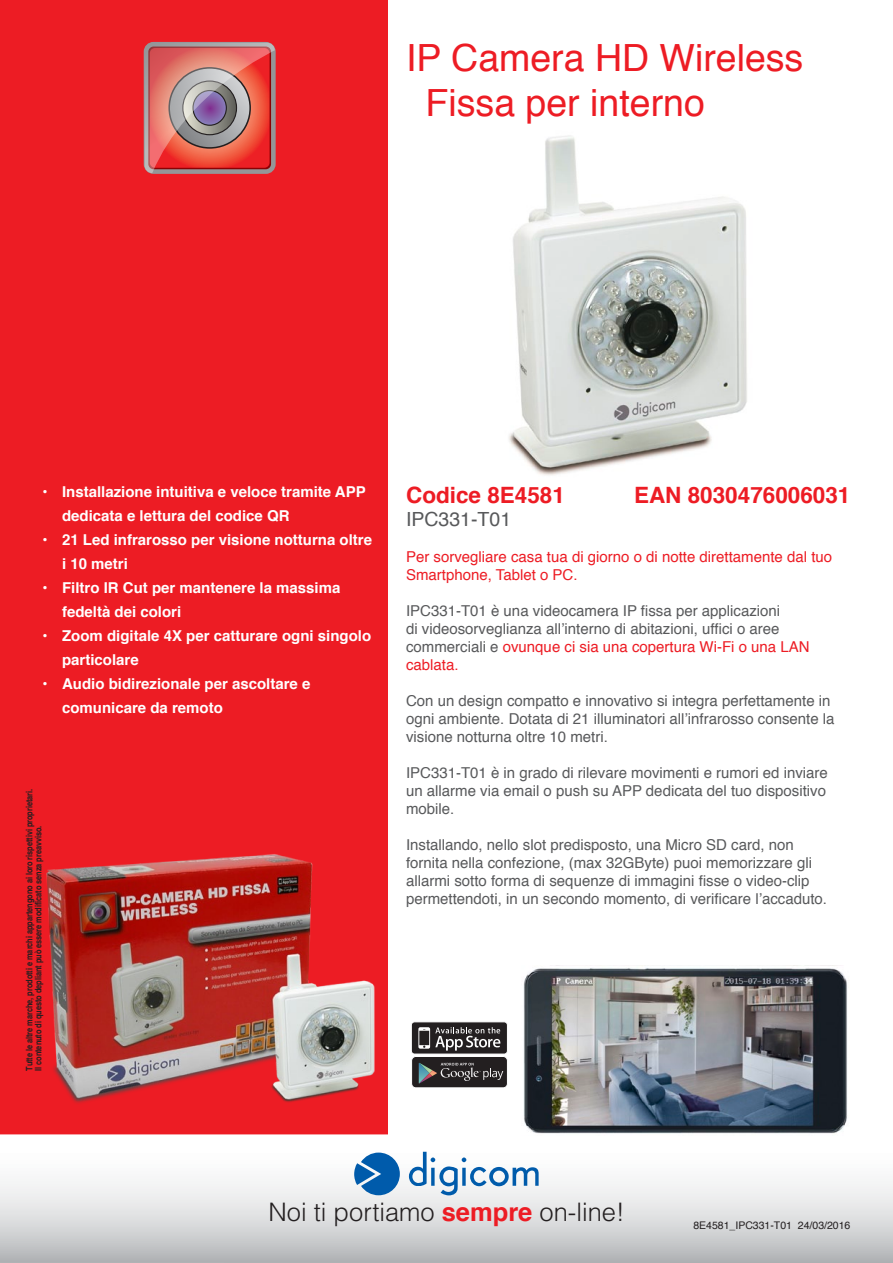
<style>
.page{position:relative;width:893px;height:1263px;background:#fff}
.page>*{position:absolute;margin:0;border:0;box-sizing:border-box;transform-origin:0 0}
.t1{font:37.5px/45px "Helvetica";color:#ed1c24}
.t2{font:300 25.5px "Helvetica";color:#231f20}
.t3{font:700 22.5px "Helvetica";color:#ed1c24}
.t4{font:19.5px "Helvetica";color:#58595b}
.t5{font:15px/18px "Helvetica";color:#58595b}
.t6{font:700 15px/24px "Helvetica";color:#fff}
.t7{font:15px/18px "Helvetica";color:#ed1c24}
.t8{font:10.5px "Helvetica";color:#231f20}
.t9{font:700 condensed 9px/9px "Helvetica";letter-spacing:-.005em;color:#231f20}
.s1{color:#ed1c24}
.s2{font-weight:700;color:#ed1c24}
</style>
<div class="page">
<div style="left:0;top:0;width:388px;height:1134px;background:#ed1c24"></div>
<div style="left:0;top:1134px;width:893px;height:129px;background:linear-gradient(to bottom,#fff,#bdbfc1)"></div>
<svg style="left:354px;top:1152px;width:46px;height:43px"></svg>
<svg style="left:409px;top:1152px;width:130px;height:43px"></svg>
<img style="left:509px;top:135px;width:238px;height:340px">
<div style="left:144px;top:42px;width:132px;height:132px;border:5px solid #949698;border-radius:8px"></div>
<svg style="left:145px;top:43px;width:130px;height:130px;background:#c57572"></svg>
<img style="left:46px;top:854px;width:329px;height:249px">
<div style="left:411px;top:1022px;width:96px;height:32px;background:#231f20;border-radius:3px"></div>
<div style="left:411px;top:1021px;width:97px;height:33px;border:1px solid #fff;border-radius:3px"></div>
<svg style="left:418px;top:1027px;width:82px;height:23px"></svg>
<div style="left:412px;top:1056px;width:95px;height:32px;background:#231f20;border-radius:4px"></div>
<div style="left:411px;top:1056px;width:97px;height:32px;border:1px solid #fff;border-radius:4px"></div>
<svg style="left:419px;top:1063px;width:84px;height:20px"></svg>
<img style="left:521px;top:965px;width:329px;height:170px">
<h1 class="t1" style="left:426px;top:38px;width:379px;text-indent:-20px">IP Camera HD Wireless<br>Fissa per interno</h1>
<p class="t6" style="left:62px;top:480px;width:305px;text-indent:-19px">• Installazione intuitiva e veloce tramite APP dedicata e lettura del codice QR</p>
<p class="t6" style="left:62px;top:528px;width:312px;text-indent:-20px">• 21 Led infrarosso per visione notturna oltre i 10 metri</p>
<p class="t6" style="left:62px;top:576px;width:280px;text-indent:-20px">• Filtro IR Cut per mantenere la massima fedeltà dei colori</p>
<p class="t6" style="left:62px;top:624px;width:311px;text-indent:-20px">• Zoom digitale 4X per catturare ogni singolo particolare</p>
<p class="t6" style="left:62px;top:672px;width:250px;text-indent:-20px">• Audio bidirezionale per ascoltare e comunicare da remoto</p>
<p class="t9" style="left:25px;top:1071px;width:284px;rotate:-90deg">Tutte le altre marche, prodotti e marchi appartengono ai loro rispettivi proprietari.<br>Il contenuto di questo depliant può essere modificato senza preavviso.</p>
<h3 class="t3" style="left:406px;top:479px;width:160px">Codice 8E4581</h3>
<h3 class="t3" style="left:634px;top:479px;width:218px">EAN 8030476006031</h3>
<h3 class="t4" style="left:406px;top:506px;width:107px">IPC331-T01</h3>
<p class="t7" style="left:406px;top:549px;width:428px">Per sorvegliare casa tua di giorno o di notte direttamente dal tuo<br>Smartphone, Tablet o PC.</p>
<p class="t5" style="left:406px;top:603px;width:405px">IPC331-T01 è una videocamera IP fissa per applicazioni<br>di videosorveglianza all’interno di abitazioni, uffici o aree commerciali e <span class="s1">ovunque ci sia una copertura Wi-Fi o una LAN cablata.</span></p>
<p class="t5" style="left:406px;top:693px;width:430px">Con un design compatto e innovativo si integra perfettamente in ogni ambiente. Dotata di 21 illuminatori all’infrarosso consente la visione notturna oltre 10 metri.</p>
<p class="t5" style="left:406px;top:765px;width:423px">IPC331-T01 è in grado di rilevare movimenti e rumori ed inviare un allarme via email o push su APP dedicata del tuo dispositivo mobile.</p>
<p class="t5" style="left:406px;top:837px;width:423px">Installando, nello slot predisposto, una Micro SD card, non fornita nella confezione, (max 32GByte) puoi memorizzare gli allarmi sotto forma di sequenze di immagini fisse o video-clip permettendoti, in un secondo momento, di verificare l’accaduto.</p>
<h2 class="t2" style="left:268px;top:1196px;width:358px">Noi ti portiamo <span class="s2">sempre</span> on-line!</h2>
<p class="t8" style="left:693px;top:1218px;width:159px">8E4581_IPC331-T01 24/03/2016</p>
</div>
